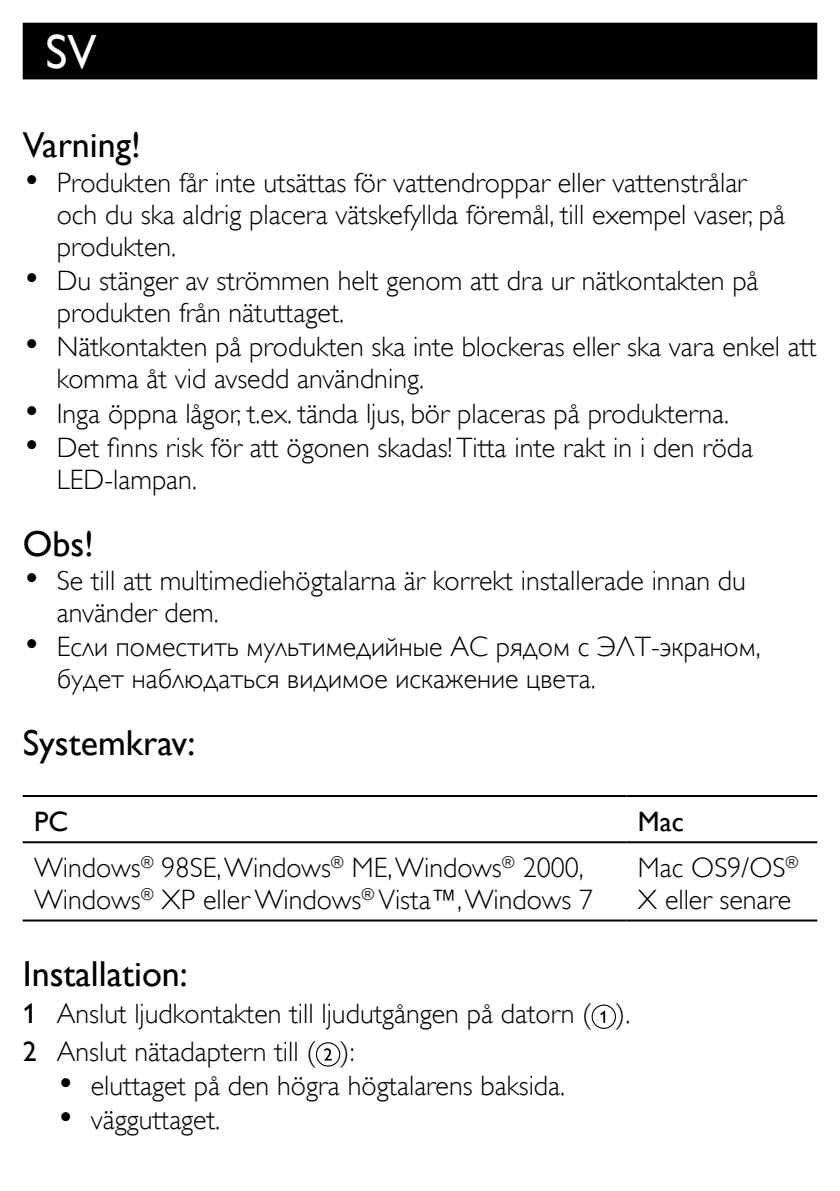
<style>
.page{position:relative;width:840px;height:1191px;background:#fff}
.page>*{position:absolute;margin:0;border:0;box-sizing:border-box;transform-origin:0 0}
.Language{font:48px "Gill Sans Alt One WGL";color:#fff}
.Body_Text副本_2{font:36px "Gill Sans Alt One WGL";color:#000}
.Body_Text{font:28px/32px "Gill Sans Alt One WGL Light";color:#000}
.Body_Text-2{font:28px "Gill Sans Alt One WGL";color:#000}
.s1{font-size:36px}
.s2{font-family:"Gill Sans Alt One WGL"}
</style>
<div class="page">
<div style="left:23px;top:23px;width:793px;height:56px;background:#000"></div>
<hr style="left:23px;top:795px;width:603px;height:2px;background:#000">
<hr style="left:626px;top:795px;width:190px;height:2px;background:#000">
<hr style="left:23px;top:841px;width:603px;height:2px;background:#000">
<hr style="left:626px;top:841px;width:190px;height:2px;background:#000">
<hr style="left:23px;top:919px;width:603px;height:2px;background:#000">
<hr style="left:626px;top:919px;width:190px;height:2px;background:#000">
<svg style="left:591px;top:1004px;width:24px;height:25px"></svg>
<svg style="left:316px;top:1042px;width:24px;height:24px"></svg>
<p class="Language" style="left:45px;top:19px;width:52px">SV</p>
<p class="Body_Text副本_2" style="left:23px;top:121px;width:120px">Varning!</p>
<p class="Body_Text" style="left:57px;top:166px;width:729px;text-indent:-34px"><span class="s1">•</span> Produkten får inte utsättas för vattendroppar eller vattenstrålar och du ska aldrig placera vätskefyllda föremål, till exempel vaser, på produkten.</p>
<p class="Body_Text" style="left:57px;top:265px;width:703px;text-indent:-34px"><span class="s1">•</span> Du stänger av strömmen helt genom att dra ur nätkontakten på produkten från nätuttaget.</p>
<p class="Body_Text" style="left:57px;top:331px;width:761px;text-indent:-34px"><span class="s1">•</span> Nätkontakten på produkten ska inte blockeras eller ska vara enkel att komma åt vid avsedd användning.</p>
<p class="Body_Text" style="left:23px;top:397px;width:707px"><span class="s1">•</span> Inga öppna lågor, t.ex. tända ljus, bör placeras på produkterna.</p>
<p class="Body_Text" style="left:57px;top:431px;width:697px;text-indent:-34px"><span class="s1">•</span> Det finns risk för att ögonen skadas! Titta inte rakt in i den röda<br>LED-lampan.</p>
<p class="Body_Text副本_2" style="left:23px;top:519px;width:73px">Obs!</p>
<p class="Body_Text" style="left:57px;top:564px;width:690px;text-indent:-34px"><span class="s1">•</span> Se till att multimediehögtalarna är korrekt installerade innan du använder dem.</p>
<p class="Body_Text" style="left:57px;top:631px;width:705px;text-indent:-34px"><span class="s1">•</span> Если поместить мультимедийные АС рядом с ЭЛТ-экраном, будет наблюдаться видимое искажение цвета.</p>
<p class="Body_Text副本_2" style="left:23px;top:718px;width:174px">Systemkrav:</p>
<p class="Body_Text-2" style="left:34px;top:802px;width:36px">PC</p>
<p class="Body_Text-2" style="left:637px;top:802px;width:48px">Mac</p>
<p class="Body_Text" style="left:34px;top:852px;width:560px">Windows<sup>®</sup> 98SE, Windows<sup>®</sup> ME, Windows<sup>®</sup> 2000,<br>Windows<sup>®</sup> XP eller Windows<sup>®</sup> Vista™, Windows 7</p>
<p class="Body_Text" style="left:637px;top:852px;width:162px">Mac OS9/OS<sup>®<br></sup>X eller senare</p>
<p class="Body_Text副本_2" style="left:23px;top:948px;width:166px">Installation:</p>
<p class="Body_Text" style="left:23px;top:998px;width:609px"><span class="s2">1</span> Anslut ljudkontakten till ljudutgången på datorn ( ).</p>
<p class="Body_Text" style="left:23px;top:1035px;width:333px"><span class="s2">2</span> Anslut nätadaptern till ( ):</p>
<p class="Body_Text" style="left:57px;top:1070px;width:509px"><span class="s1">•</span> eluttaget på den högra högtalarens baksida.</p>
<p class="Body_Text" style="left:57px;top:1104px;width:165px"><span class="s1">•</span> vägguttaget.</p>
</div>
